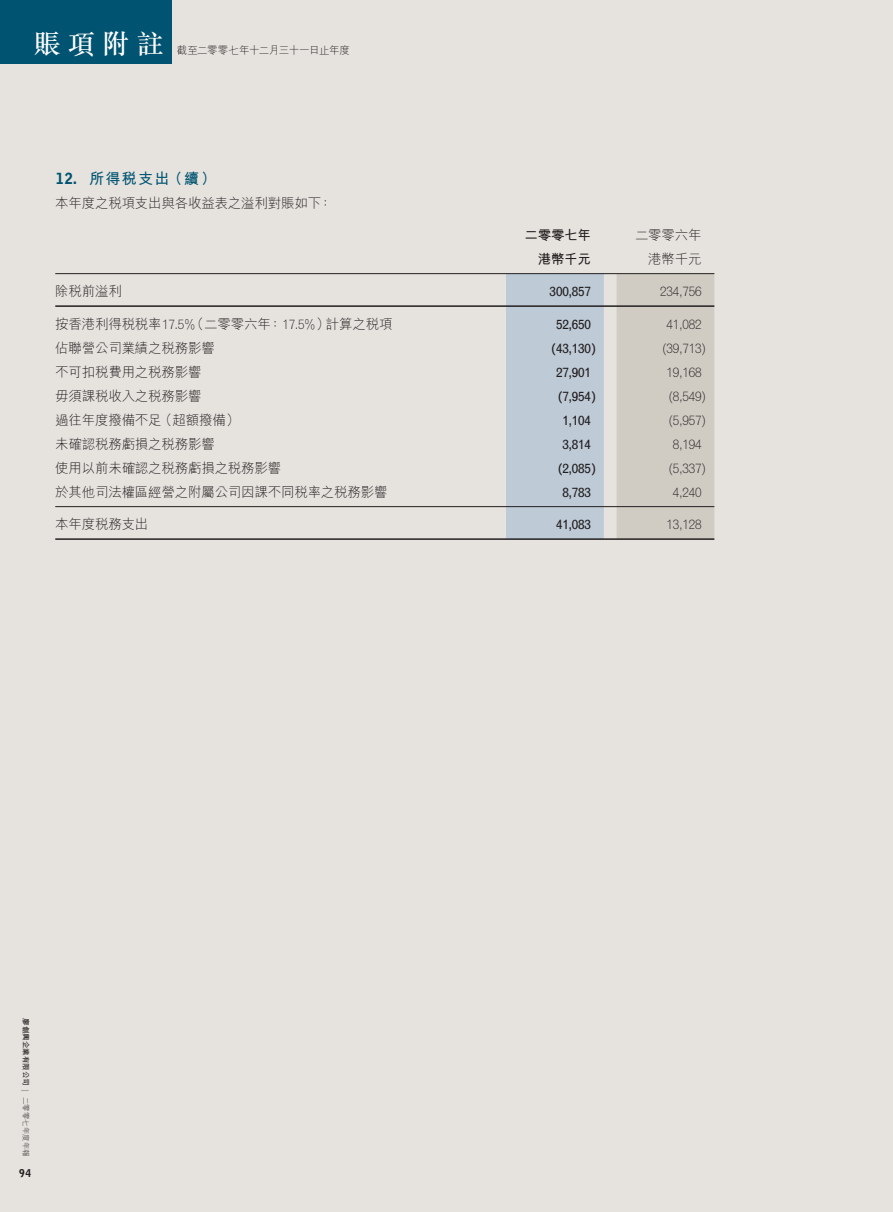
<style>
.page{position:relative;width:893px;height:1212px;background:#e6e3df}
.page>*{position:absolute;margin:0;border:0;box-sizing:border-box;transform-origin:0 0}
.t1{font:500 27px "M Sung HK";color:#fff}
.t2{font:700 15px "M Hei HK";letter-spacing:.085em;color:#005471}
.t3{font:300 13.5px "M Hei HK";letter-spacing:-.015em;color:#231f20}
.t4{font:300 13.5px "Grotesque MT Std";letter-spacing:-.005em;color:#231f20}
.t5{font:13.5px "Grotesque MT Std";letter-spacing:-.005em;color:#231f20}
.t6{font:700 13.5px "M Hei HK";letter-spacing:-.015em;color:#231f20}
.t7{font:300 10.5px "M Hei HK";letter-spacing:-.04em;color:#231f20}
.t8{font:900 10.5px "Grotesque MT Std";color:#231f20}
.t9{font:700 7.5px "M Hei HK";color:#231f20}
.s1{font-family:"Grotesque MT Std";font-weight:900}
.s2{font-family:"Grotesque MT Std"}
.s3{font-family:"Grotesque MT Std";font-weight:300;font-stretch:condensed}
.s4{font-weight:300}
</style>
<div class="page">
<div style="left:0;top:0;width:172px;height:64px;background:#005471"></div>
<div style="left:506px;top:274px;width:98px;height:264px;background:#becbd7"></div>
<div style="left:617px;top:274px;width:97px;height:264px;background:#d1ccc3"></div>
<hr style="left:55px;top:273px;width:659px;height:1px;background:#231f20">
<hr style="left:55px;top:305px;width:659px;height:2px;background:#231f20">
<hr style="left:55px;top:506px;width:659px;height:1px;background:#231f20">
<hr style="left:55px;top:538px;width:659px;height:2px;background:#231f20">
<p class="t1" style="left:34px;top:33px;width:131px">賬項附註</p>
<p class="t7" style="left:177px;top:46px;width:175px">截至二零零七年十二月三十一日止年度</p>
<p class="t2" style="left:55px;top:172px;width:162px"><span class="s1">12.</span> 所得稅支出（續）</p>
<p class="t3" style="left:55px;top:198px;width:279px">本年度之稅項支出與各收益表之溢利對賬如下：</p>
<p class="t6" style="left:524px;top:230px;width:68px">二零零七年</p>
<p class="t3" style="left:635px;top:230px;width:68px">二零零六年</p>
<p class="t6" style="left:538px;top:254px;width:55px">港幣千元</p>
<p class="t3" style="left:648px;top:254px;width:55px">港幣千元</p>
<p class="t3" style="left:55px;top:286px;width:68px">除稅前溢利</p>
<p class="t5" style="left:550px;top:286px;width:43px">300,857</p>
<p class="t4" style="left:660px;top:286px;width:43px">234,756</p>
<p class="t3" style="left:55px;top:319px;width:339px">按香港利得稅稅率<span class="s2">17.5%</span>（二零零六年：<span class="s2">17.5%</span>）計算之稅項</p>
<p class="t5" style="left:556px;top:319px;width:37px">52,650</p>
<p class="t4" style="left:667px;top:319px;width:37px">41,082</p>
<p class="t3" style="left:55px;top:343px;width:161px">佔聯營公司業績之稅務影響</p>
<p class="t5" style="left:551px;top:343px;width:46px">(43,130)</p>
<p class="t4" style="left:663px;top:343px;width:45px">(39,713)</p>
<p class="t3" style="left:55px;top:367px;width:148px">不可扣稅費用之稅務影響</p>
<p class="t5" style="left:556px;top:367px;width:37px">27,901</p>
<p class="t4" style="left:667px;top:367px;width:37px">19,168</p>
<p class="t3" style="left:55px;top:391px;width:148px">毋須課稅收入之稅務影響</p>
<p class="t5" style="left:558px;top:391px;width:40px">(7,954)</p>
<p class="t4" style="left:669px;top:391px;width:39px">(8,549)</p>
<p class="t3" style="left:55px;top:415px;width:186px">過往年度撥備不足（超額撥備）</p>
<p class="t5" style="left:562px;top:415px;width:30px">1,104</p>
<p class="t4" style="left:669px;top:415px;width:39px">(5,957)</p>
<p class="t3" style="left:55px;top:439px;width:161px">未確認稅務虧損之稅務影響</p>
<p class="t5" style="left:562px;top:439px;width:30px">3,814</p>
<p class="t4" style="left:673px;top:439px;width:30px">8,194</p>
<p class="t3" style="left:55px;top:463px;width:228px">使用以前未確認之稅務虧損之稅務影響</p>
<p class="t5" style="left:558px;top:463px;width:40px">(2,085)</p>
<p class="t4" style="left:669px;top:463px;width:39px">(5,337)</p>
<p class="t3" style="left:55px;top:487px;width:334px">於其他司法權區經營之附屬公司因課不同稅率之稅務影響</p>
<p class="t5" style="left:562px;top:487px;width:30px">8,783</p>
<p class="t4" style="left:673px;top:487px;width:30px">4,240</p>
<p class="t3" style="left:55px;top:519px;width:95px">本年度稅務支出</p>
<p class="t5" style="left:556px;top:519px;width:37px">41,083</p>
<p class="t4" style="left:667px;top:519px;width:37px">13,128</p>
<p class="t9" style="left:29px;top:1018px;width:140px;rotate:90deg">廖創興企業有限公司 <span class="s3">|</span> <span class="s4">二零零七年度年報</span></p>
<p class="t8" style="left:19px;top:1169px;width:14px">94</p>
</div>
